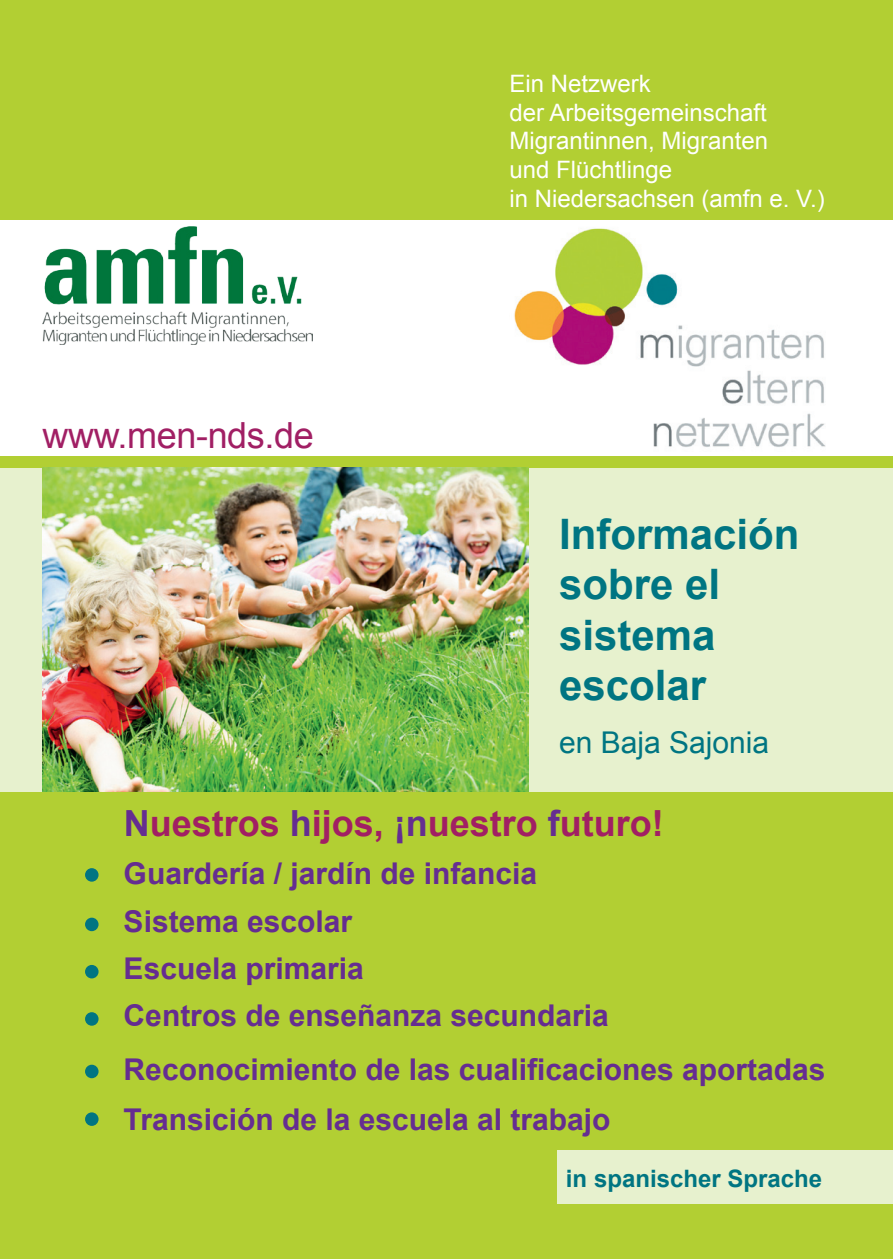
<style>
.page{position:relative;width:893px;height:1259px;background:#b2cf33}
.page>*{position:absolute;margin:0;border:0;box-sizing:border-box;transform-origin:0 0}
.t1{font:700 42px/50.4px "Arial";color:#007582}
.t2{font:700 36px "Arial";color:#a11f64}
.t3{font:36px "Arial";letter-spacing:-.01em;color:#a11f64}
.t4{font:700 30px/47.4px "Arial";color:#652d91}
.t5{font:30px "Arial";color:#007582}
.t6{font:24px/28.8px "Arial";color:#fff}
.t7{font:700 24px "Arial";color:#007582}
.s1{color:#652d91}
</style>
<div class="page">
<div style="left:0;top:468px;width:893px;height:324px;background:#e7f1ce"></div>
<div style="left:0;top:220px;width:893px;height:235px;background:#fff"></div>
<div style="left:558px;top:1150px;width:335px;height:54px;background:#e7f1ce"></div>
<div style="left:85px;top:917px;width:14px;height:14px;background:#007582;border-radius:50%"></div>
<div style="left:85px;top:1064px;width:14px;height:14px;background:#007582;border-radius:50%"></div>
<div style="left:85px;top:1012px;width:14px;height:13px;background:#007582;border-radius:50%"></div>
<div style="left:85px;top:965px;width:14px;height:13px;background:#007582;border-radius:50%"></div>
<div style="left:85px;top:868px;width:14px;height:13px;background:#007582;border-radius:50%"></div>
<div style="left:85px;top:1112px;width:14px;height:14px;background:#007582;border-radius:50%"></div>
<img style="left:43px;top:468px;width:486px;height:324px">
<img style="left:514px;top:228px;width:312px;height:219px">
<img style="left:43px;top:226px;width:270px;height:119px">
<p class="t3" style="left:43px;top:411px;width:273px">www.men-nds.de</p>
<p class="t6" style="left:509px;top:69px;width:317px">Ein Netzwerk<br>der Arbeitsgemeinschaft<br>Migrantinnen, Migranten<br>und Flüchtlinge<br>in Niedersachsen (amfn e. V.)</p>
<h1 class="t1" style="left:559px;top:510px;width:242px">Información sobre el sistema escolar</h1>
<p class="t5" style="left:559px;top:723px;width:212px">en Baja Sajonia</p>
<p class="t2" style="left:124px;top:799px;width:542px"><span class="s1">N</span>uestros <span class="s1">h</span>ijos, <span class="s1">¡n</span>uestro <span class="s1">f</span>uturo!</p>
<p class="t4" style="left:124px;top:850px;width:487px">Guardería / jardín de infancia<br>Sistema escolar<br>Escuela primaria<br>Centros de enseñanza secundaria</p>
<p class="t4" style="left:124px;top:1045px;width:703px;line-height:50.1px">Reconocimiento de las cualificaciones aportadas<br>Transición de la escuela al trabajo</p>
<p class="t7" style="left:566px;top:1162px;width:258px">in spanischer Sprache</p>
</div>
